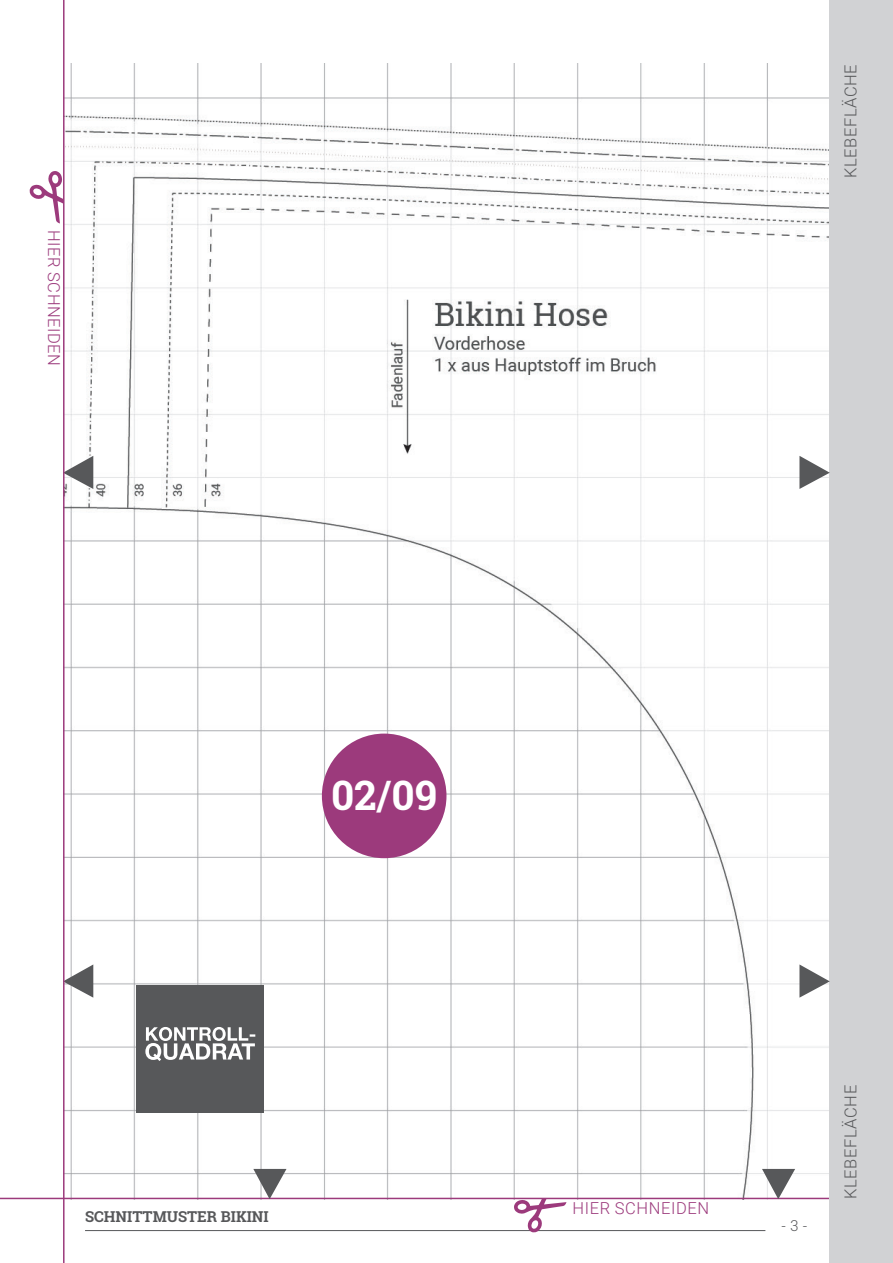
<style>
.page{position:relative;width:893px;height:1263px;background:#fff}
.page>*{position:absolute;margin:0;border:0;box-sizing:border-box;transform-origin:0 0}
.Überschriften_Schnit{font:700 40.65px "Roboto Slab";color:#fff}
.t1{font:300 16.5px "Roboto";letter-spacing:.035em;color:#57585a}
.t2{font:300 16.5px "Roboto";letter-spacing:.035em;color:#9c3a7c}
.Absatzformat_1{font:700 15px "Roboto Slab";color:#57585a}
.t3{font:300 15px "Roboto Slab";color:#57585a}
</style>
<div class="page">
<img style="left:65px;top:64px;width:764px;height:1134px">
<div style="left:136px;top:985px;width:128px;height:127px;background:#57585a"></div>
<svg style="left:145px;top:1027px;width:110px;height:34px"></svg>
<div style="left:322px;top:733px;width:124px;height:125px;background:#9c3a7c;border-radius:50%"></div>
<hr style="left:85px;top:1230px;width:680px;height:1px;background:#57585a">
<svg style="left:65px;top:964px;width:28px;height:34px"></svg>
<svg style="left:65px;top:456px;width:28px;height:33px"></svg>
<hr style="left:0;top:1198px;width:830px;height:1px;background:#9c3a7c">
<hr style="left:63px;top:0;width:2px;height:1263px;background:#9c3a7c">
<div style="left:829px;top:0;width:64px;height:1263px;background:#d1d2d4"></div>
<svg style="left:253px;top:1169px;width:34px;height:30px"></svg>
<svg style="left:762px;top:1169px;width:33px;height:30px"></svg>
<svg style="left:799px;top:964px;width:31px;height:34px"></svg>
<svg style="left:799px;top:456px;width:31px;height:33px"></svg>
<svg style="left:513px;top:1199px;width:53px;height:34px"></svg>
<svg style="left:29px;top:171px;width:34px;height:52px"></svg>
<p class="t2" style="left:66px;top:230px;width:138px;rotate:90deg">HIER SCHNEIDEN</p>
<p class="t1" style="left:839px;top:178px;width:115px;rotate:-90deg">KLEBEFLÄCHE</p>
<p class="Überschriften_Schnit" style="left:331px;top:767px;width:108px">02/09</p>
<p class="Absatzformat_1" style="left:85px;top:1207px;width:185px">SCHNITTMUSTER BIKINI</p>
<p class="t2" style="left:573px;top:1196px;width:138px">HIER SCHNEIDEN</p>
<p class="t3" style="left:781px;top:1215px;width:28px">- 3 -</p>
<p class="t1" style="left:839px;top:1174px;width:115px;rotate:-90deg">KLEBEFLÄCHE</p>
<p class="t1" style="left:839px;top:1199px;width:115px;rotate:-90deg">KLEBEFLÄCHE</p>
</div>
